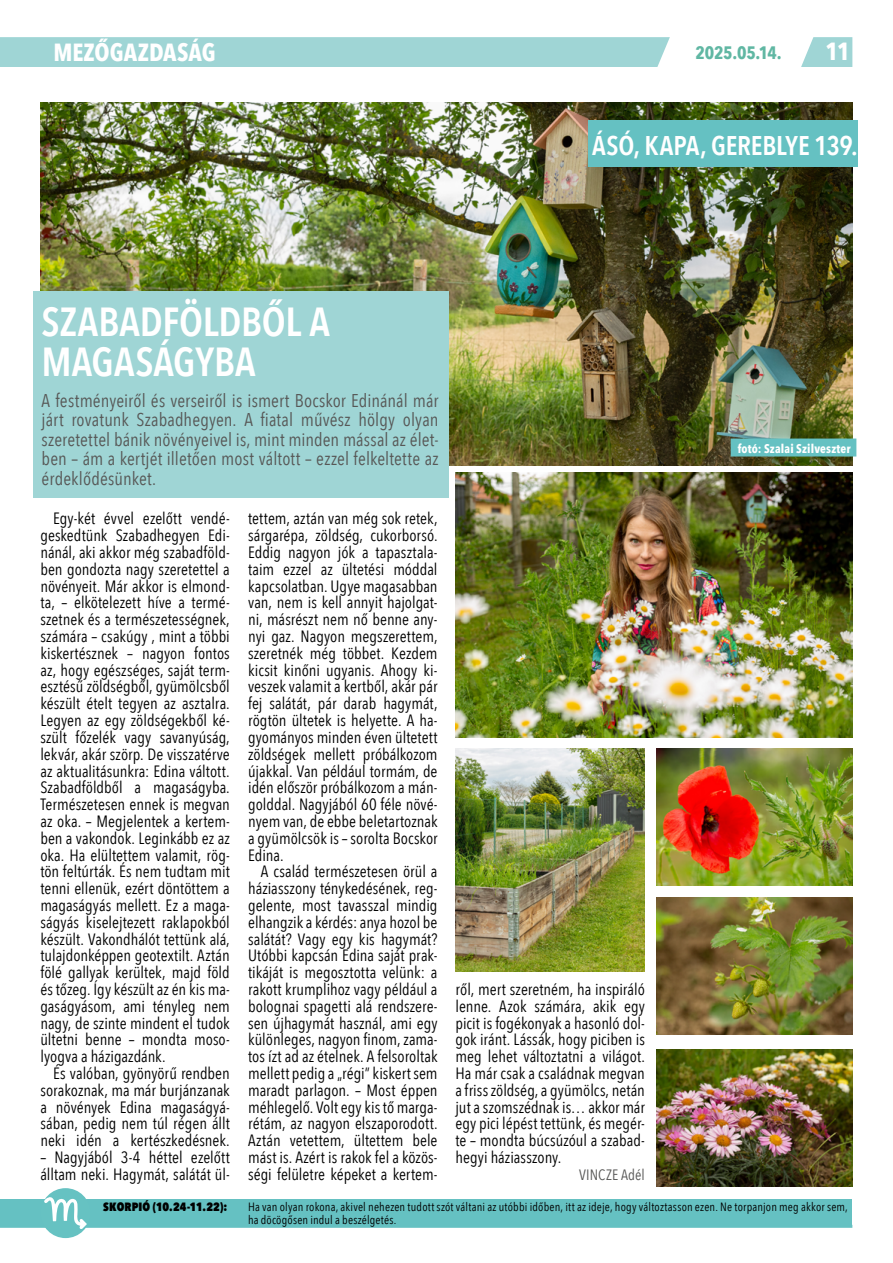
<style>
.page{position:relative;width:893px;height:1263px;background:#fff}
.page>*{position:absolute;margin:0;border:0;box-sizing:border-box;transform-origin:0 0}
.t1{font:600 40.5px/40.5px "Avenir Next Condensed";color:#fff}
.t2{font:600 27px "Avenir Next Condensed";letter-spacing:-.005em;color:#fff}
.t3{font:700 24.75px "Avenir Next Condensed";color:#fff}
.t4{font:18.45px/19.5px "Avenir Next Condensed";letter-spacing:.005em;color:#575756;text-align:justify}
.t5{font:700 18px "Avenir Next Condensed";letter-spacing:-.01em;color:#60b7a3}
.t6{font:16.35px/16.8px "Avenir Next Condensed";color:#000;text-align:justify}
.t7{font:15px "Avenir Next Condensed";letter-spacing:.005em;color:#575756}
.t8{font:700 12.3px "Avenir Next Condensed";letter-spacing:.015em;color:#fff}
.t9{font:12px/13px "Avenir Next Condensed";letter-spacing:.015em;color:#000}
.t10{font:800 12px "Avenir Next Condensed";letter-spacing:.01em;color:#000}
</style>
<div class="page">
<img style="left:41px;top:102px;width:811px;height:364px">
<hr style="left:0;top:1225px;width:852px;height:3px;background:#65c1c2">
<div style="left:0;top:37px;width:670px;height:30px;background:#9fd5d5"></div>
<svg style="left:801px;top:37px;width:51px;height:30px;background:#abdada"></svg>
<div style="left:588px;top:121px;width:270px;height:46px;background:#65c1c2"></div>
<div style="left:1px;top:1199px;width:851px;height:26px;background:#65c1c2"></div>
<svg style="left:0;top:1199px;width:1px;height:26px"></svg>
<div style="left:41px;top:1188px;width:50px;height:50px;background:#66c2c2;border-radius:50%"></div>
<svg style="left:44px;top:1196px;width:43px;height:33px"></svg>
<div style="left:33px;top:292px;width:416px;height:206px;background:#9fd5d5"></div>
<div style="left:731px;top:438px;width:125px;height:18px;background:#65c1c2"></div>
<img style="left:455px;top:473px;width:397px;height:264px">
<img style="left:455px;top:748px;width:190px;height:223px">
<img style="left:657px;top:749px;width:196px;height:137px">
<img style="left:657px;top:898px;width:195px;height:137px">
<img style="left:657px;top:1049px;width:196px;height:137px">
<h3 class="t3" style="left:53px;top:38px;width:164px">MEZŐGAZDASÁG</h3>
<p class="t5" style="left:695px;top:41px;width:88px">2025.05.14.</p>
<h3 class="t3" style="left:826px;top:36px;width:26px">11</h3>
<h2 class="t2" style="left:592px;top:122px;width:267px">ÁSÓ, KAPA, GEREBLYE 139.</h2>
<h1 class="t1" style="left:42px;top:300px;width:290px">SZABADFÖLDBŐL A<br>MAGASÁGYBA</h1>
<p class="t4" style="left:42px;top:390px;width:398px">A festményeiről és verseiről is ismert Bocskor Edinánál már járt rovatunk Szabadhegyen. A fiatal művész hölgy olyan szeretettel bánik növényeivel is, mint minden mással az élet&shy;ben – ám a kertjét illetően most váltott – ezzel felkeltette az érdeklődésünket.</p>
<p class="t6" style="left:40px;top:510px;width:191px;text-indent:13px">Egy-két évvel ezelőtt vendé&shy;geskedtünk Szabadhegyen Edi&shy;nánál, aki akkor még szabadföld&shy;ben gondozta nagy szeretettel a növényeit. Már akkor is elmond&shy;ta, – elkötelezett híve a termé&shy;szetnek és a természetességnek, számára – csakúgy , mint a többi kiskertésznek – nagyon fontos az, hogy egészséges, saját term&shy;esztésű zöldségből, gyümölcsből készült ételt tegyen az asztalra.<br>Legyen az egy zöldségekből ké&shy;szült főzelék vagy savanyúság, lekvár, akár szörp. De visszatérve az aktualitásunkra: Edina váltott.<br>Szabadföldből a magaságyba.<br>Természetesen ennek is megvan az oka. – Megjelentek a kertem&shy;ben a vakondok. Leginkább ez az oka. Ha elültettem valamit, rög&shy;tön feltúrták. És nem tudtam mit tenni ellenük, ezért döntöttem a magaságyás mellett. Ez a maga&shy;ságyás kiselejtezett raklapokból készült. Vakondhálót tettünk alá, tulajdonképpen geotextilt. Aztán fölé gallyak kerültek, majd föld és tőzeg. Így készült az én kis ma&shy;gaságyásom, ami tényleg nem nagy, de szinte mindent el tudok ültetni benne – mondta moso&shy;lyogva a házigazdánk.</p>
<p class="t6" style="left:40px;top:1064px;width:191px;text-indent:13px">És valóban, gyönyörű rendben sorakoznak, ma már burjánzanak a növények Edina magaságyá&shy;sában, pedig nem túl régen állt neki idén a kertészkedésnek.</p>
<p class="t6" style="left:40px;top:1148px;width:191px">– Nagyjából 3-4 héttel ezelőtt álltam neki. Hagymát, salátát ül-</p>
<p class="t6" style="left:248px;top:510px;width:191px">tettem, aztán van még sok retek, sárgarépa, zöldség, cukorborsó.<br>Eddig nagyon jók a tapasztala&shy;taim ezzel az ültetési móddal kapcsolatban. Ugye magasabban van, nem is kell annyit hajolgat&shy;ni, másrészt nem nő benne an - nyi gaz. Nagyon megszerettem, szeretnék még többet. Kezdem kicsit kinőni ugyanis. Ahogy ki&shy;veszek valamit a kertből, akár pár fej salátát, pár darab hagymát, rögtön ültetek is helyette. A ha&shy;gyományos minden éven ültetett zöldségek mellett próbálkozom újakkal. Van például tormám, de idén először próbálkozom a mán&shy;golddal. Nagyjából 60 féle növé&shy;nyem van, de ebbe beletartoznak a gyümölcsök is – sorolta Bocskor Edina.</p>
<p class="t6" style="left:248px;top:862px;width:191px;text-indent:13px">A család természetesen örül a háziasszony ténykedésének, reg&shy;gelente, most tavasszal mindig elhangzik a kérdés: anya hozol be salátát? Vagy egy kis hagymát?<br>Utóbbi kapcsán Edina saját prak&shy;tikáját is megosztotta velünk: a rakott krumplihoz vagy például a bolognai spagetti alá rendszere&shy;sen újhagymát használ, ami egy különleges, nagyon finom, zama&shy;tos ízt ad az ételnek. A felsoroltak mellett pedig a „régi” kiskert sem maradt parlagon. – Most éppen méhlegelő. Volt egy kis tő marga&shy;rétám, az nagyon elszaporodott.<br>Aztán vetettem, ültettem bele mást is. Azért is rakok fel a közös&shy;ségi felületre képeket a kertem-</p>
<p class="t6" style="left:455px;top:980px;width:191px">ről, mert szeretném, ha inspiráló lenne. Azok számára, akik egy picit is fogékonyak a hasonló dol&shy;gok iránt. Lássák, hogy piciben is meg lehet változtatni a világot.<br>Ha már csak a családnak megvan a friss zöldség, a gyümölcs, netán jut a szomszédnak is… akkor már egy pici lépést tettünk, és megér&shy;te – mondta búcsúzóul a szabad&shy;hegyi háziasszony.</p>
<p class="t7" style="left:579px;top:1162px;width:67px">VINCZE Adél</p>
<p class="t8" style="left:738px;top:442px;width:115px">fotó: Szalai Szilveszter</p>
<p class="t10" style="left:103px;top:1199px;width:125px">SKORPIÓ (10.24-11.22):</p>
<p class="t9" style="left:248px;top:1200px;width:601px">Ha van olyan rokona, akivel nehezen tudott szót váltani az utóbbi időben, itt az ideje, hogy változtasson ezen. Ne torpanjon meg akkor sem, ha döcögősen indul a beszélgetés.</p>
</div>
